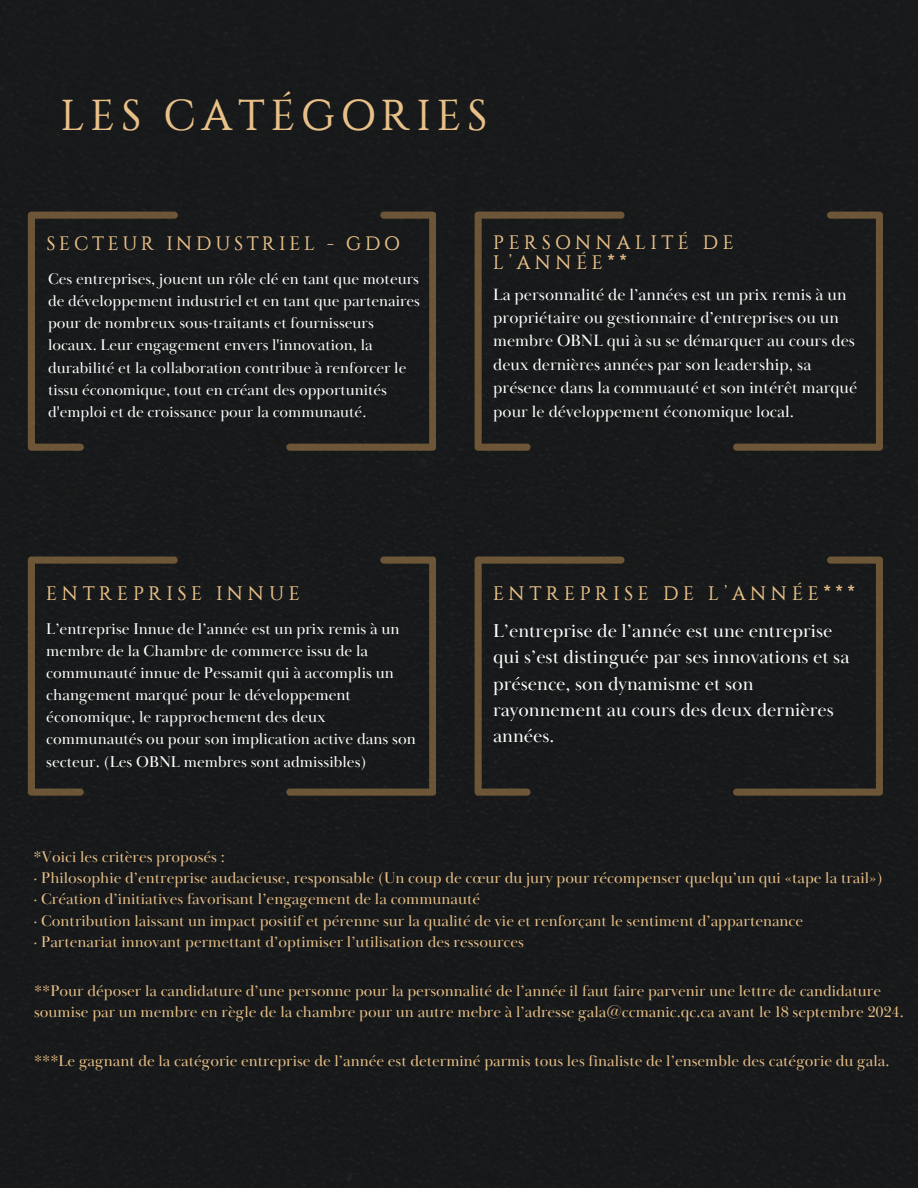
<style>
.page{position:relative;width:918px;height:1188px;background:#fff}
.page>*{position:absolute;margin:0;border:0;box-sizing:border-box;transform-origin:0 0}
.t1{font:43.05px "Constantine";letter-spacing:.13em;color:#e8c088}
.t2{font:19.5px "Constantine";letter-spacing:.23em;color:#e8c088}
.t3{font:19.35px/19.6px "Constantine";letter-spacing:.23em;color:#e8c088}
.t4{font:19.35px "Constantine";letter-spacing:.185em;color:#e8c088}
.t5{font:19.2px/26.4px "Baskerville Display PT";color:#fff}
.t6{font:16.8px/23.4px "Baskerville Display PT";color:#fff}
.t7{font:16.05px/22px "Baskerville Display PT";color:#fff}
.t8{font:15.9px/21.3px "Baskerville Display PT";color:#e8c088}
.t9{font:15.9px/22.2px "Baskerville Display PT";color:#fff}
</style>
<div class="page">
<div style="left:0;top:702px;width:918px;height:486px;background:#18191a"></div>
<div style="left:0;top:0;width:918px;height:702px;background:#18191a"></div>
<svg style="left:28px;top:212px;width:408px;height:239px;background:#1f1e1c"></svg>
<svg style="left:475px;top:212px;width:408px;height:239px;background:#1f1e1c"></svg>
<svg style="left:28px;top:557px;width:408px;height:239px;background:#1f1e1c"></svg>
<svg style="left:475px;top:557px;width:408px;height:239px;background:#1f1e1c"></svg>
<p class="t1" style="left:61px;top:96px;width:428px">LES CATÉGORIES</p>
<p class="t4" style="left:47px;top:234px;width:355px">SECTEUR INDUSTRIEL - GDO</p>
<h1 class="t3" style="left:493px;top:234px;width:242px">PERSONNALITÉ DE<br>L’ANNÉE**</h1>
<p class="t9" style="left:48px;top:268px;width:374px">Ces entreprises, jouent un rôle clé en tant que moteurs de développement industriel et en tant que partenaires pour de nombreux sous-traitants et fournisseurs locaux. Leur engagement envers l'innovation, la durabilité et la collaboration contribue à renforcer le tissu économique, tout en créant des opportunités d'emploi et de croissance pour la communauté.</p>
<h2 class="t6" style="left:493px;top:283px;width:366px">La personnalité de l’années est un prix remis à un propriétaire ou gestionnaire d’entreprises ou un membre OBNL qui à su se démarquer au cours des deux dernières années par son leadership, sa présence dans la commuauté et son intérêt marqué pour le développement économique local.</h2>
<p class="t2" style="left:46px;top:584px;width:255px">ENTREPRISE INNUE</p>
<p class="t7" style="left:46px;top:618px;width:371px">L’entreprise Innue de l’année est un prix remis à un membre de la Chambre de commerce issu de la communauté innue de Pessamit qui à accomplis un changement marqué pour le développement économique, le rapprochement des deux communautés ou pour son implication active dans son secteur. (Les OBNL membres sont admissibles)</p>
<p class="t2" style="left:493px;top:584px;width:364px">ENTREPRISE DE L’ANNÉE***</p>
<p class="t5" style="left:493px;top:618px;width:358px">L’entreprise de l’année est une entreprise qui s’est distinguée par ses innovations et sa présence, son dynamisme et son rayonnement au cours des deux dernières années.</p>
<h2 class="t8" style="left:33px;top:846px;width:193px">*Voici les critères proposés :</h2>
<p class="t8" style="left:33px;top:868px;width:851px">· Philosophie d’entreprise audacieuse, responsable (Un coup de cœur du jury pour récompenser quelqu’un qui «tape la trail»)</p>
<p class="t8" style="left:33px;top:889px;width:448px">· Création d’initiatives favorisant l’engagement de la communauté</p>
<h2 class="t8" style="left:33px;top:910px;width:771px">· Contribution laissant un impact positif et pérenne sur la qualité de vie et renforçant le sentiment d’appartenance</h2>
<p class="t8" style="left:33px;top:932px;width:492px">· Partenariat innovant permettant d’optimiser l’utilisation des ressources</p>
<h2 class="t8" style="left:34px;top:980px;width:871px">**Pour déposer la candidature d’une personne pour la personnalité de l’année il faut faire parvenir une lettre de candidature soumise par un membre en règle de la chambre pour un autre mebre à l’adresse gala@ccmanic.qc.ca avant le 18 septembre 2024.</h2>
<p class="t8" style="left:34px;top:1050px;width:857px">***Le gagnant de la catégorie entreprise de l’année est determiné parmis tous les finaliste de l’ensemble des catégorie du gala.</p>
</div>
